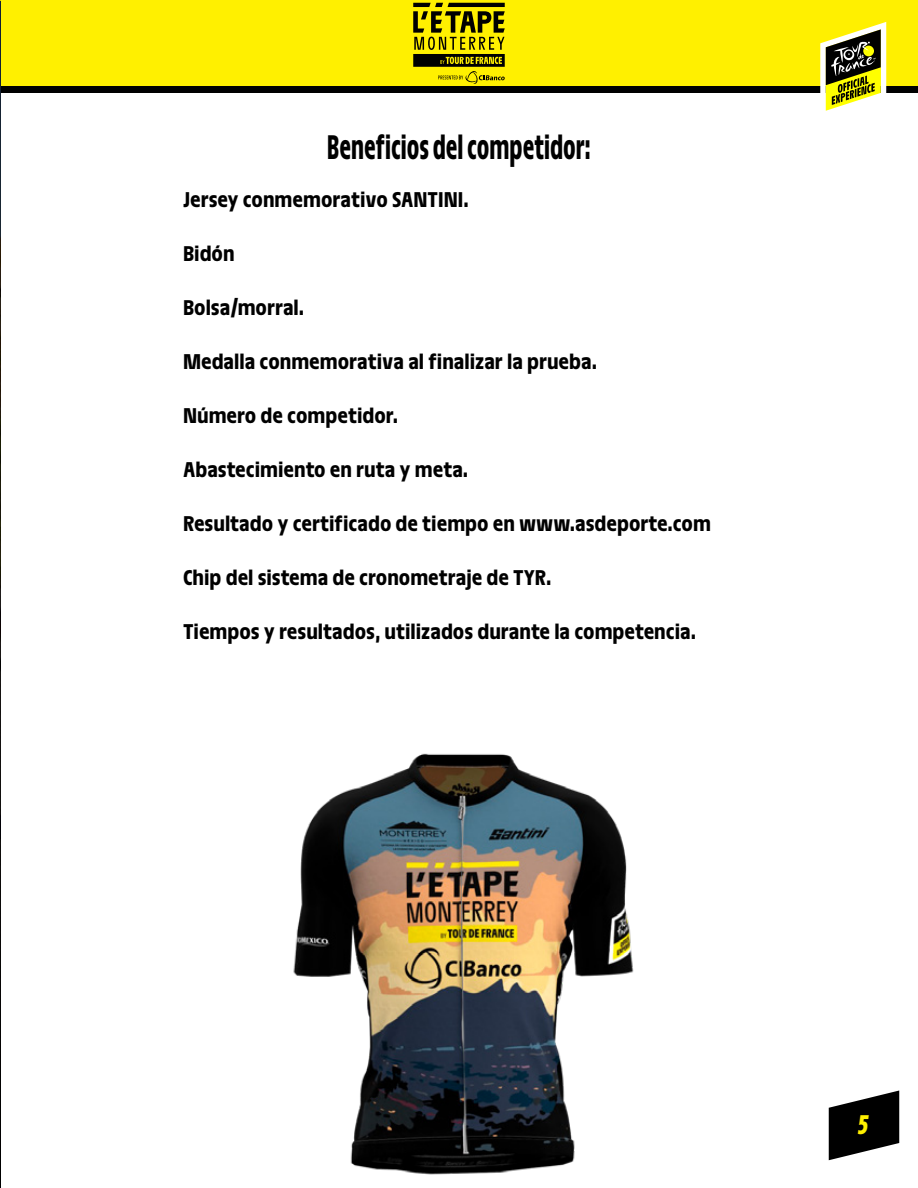
<style>
.page{position:relative;width:918px;height:1188px;background:#fff}
.page>*{position:absolute;margin:0;border:0;box-sizing:border-box;transform-origin:0 0}
.t1{font:700 36px "Galibier Etroit";color:#000;scale:.76 1}
.t2{font:28.5px "Galibier Etroit Bolditalic";color:#fff000}
.t3{font:700 22.5px "Galibier";color:#000}
</style>
<div class="page">
<div style="left:0;top:86px;width:918px;height:7px;background:#000"></div>
<div style="left:0;top:0;width:918px;height:86px;background:#fff000"></div>
<svg style="left:829px;top:1090px;width:70px;height:70px"></svg>
<svg style="left:413px;top:3px;width:92px;height:81px"></svg>
<svg style="left:0;top:1px;width:1px;height:1187px"></svg>
<img style="left:293px;top:753px;width:341px;height:422px">
<svg style="left:820px;top:22px;width:66px;height:89px"></svg>
<h1 class="t1" style="left:327px;top:129px;width:348px">Beneficios del competidor:</h1>
<p class="t3" style="left:183px;top:187px;width:287px">Jersey conmemorativo SANTINI.</p>
<p class="t3" style="left:183px;top:241px;width:53px">Bidón</p>
<p class="t3" style="left:183px;top:295px;width:123px">Bolsa/morral.</p>
<p class="t3" style="left:183px;top:349px;width:416px">Medalla conmemorativa al finalizar la prueba.</p>
<p class="t3" style="left:183px;top:403px;width:217px">Número de competidor.</p>
<p class="t3" style="left:183px;top:457px;width:287px">Abastecimiento en ruta y meta.</p>
<p class="t3" style="left:183px;top:511px;width:530px">Resultado y certificado de tiempo en www.asdeporte.com</p>
<p class="t3" style="left:183px;top:565px;width:370px">Chip del sistema de cronometraje de TYR.</p>
<p class="t3" style="left:183px;top:619px;width:515px">Tiempos y resultados, utilizados durante la competencia.</p>
<p class="t2" style="left:858px;top:1110px;width:11px">5</p>
</div>
